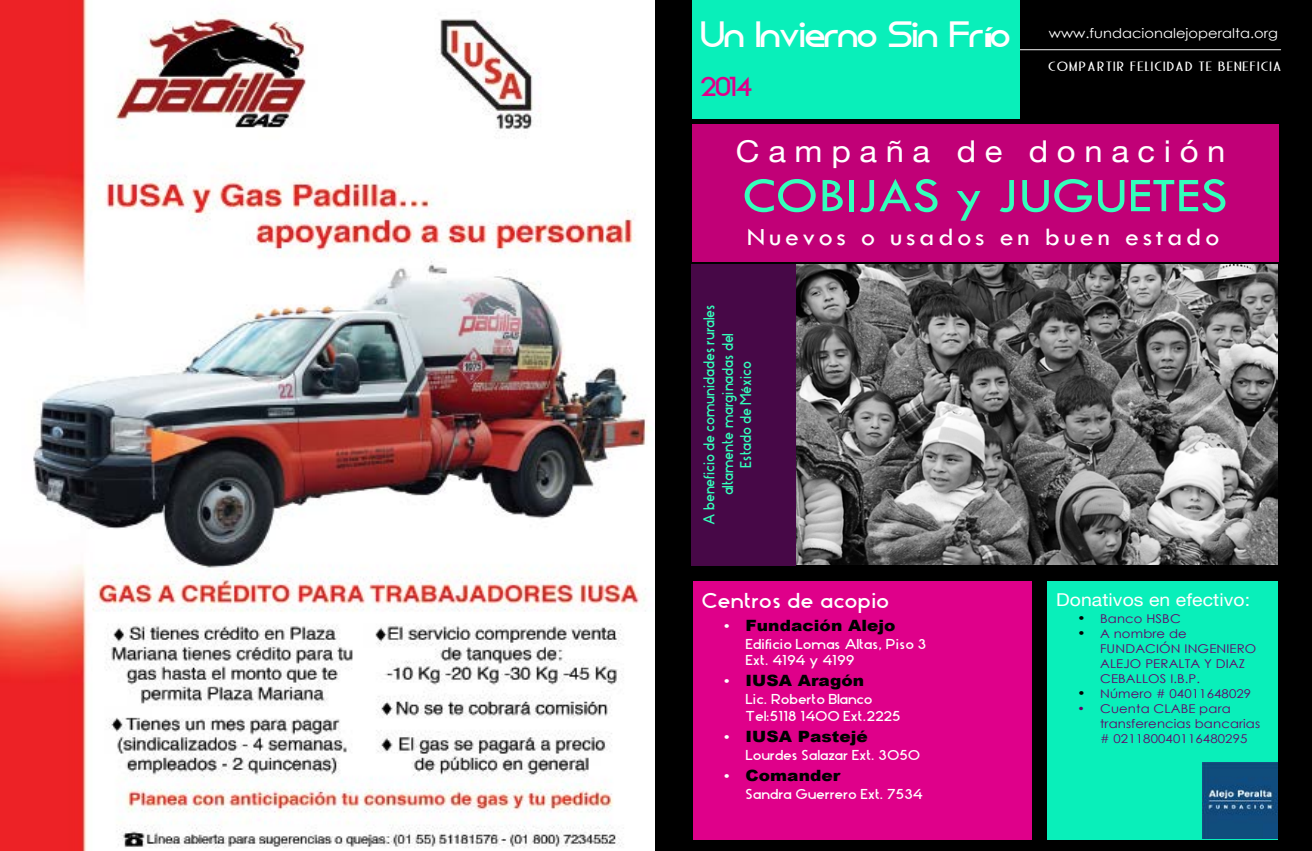
<style>
.page{position:relative;width:1312px;height:851px;background:#fff}
.page>*{position:absolute;margin:0;border:0;box-sizing:border-box;transform-origin:0 0}
.t1{font:50.12px "Tw Cen";color:#3fb;scale:1.09 1}
.t2{font:30px "Helvetica Neue";letter-spacing:.265em;color:#fff;scale:1.09 1}
.t3{font:26.88px "Circo";letter-spacing:-.085em;color:#fff;scale:1.09 1}
.t4{font:25.5px "Tw Cen";letter-spacing:.135em;color:#fff;scale:1.09 1}
.t5{font:20.12px "Stark";letter-spacing:.01em;color:#fff;scale:1.09 1}
.t6{font:20.12px "Circo";color:#df008a;scale:1.09 1}
.t7{font:17.75px "Helvetica Neue";letter-spacing:.005em;color:#fff;scale:1.09 1}
.t8{font:900 15.5px "Arial";letter-spacing:.005em;color:#000;scale:1.09 1}
.t9{font:14.62px/18.4px "Stark";letter-spacing:-.015em;color:#3fb;text-align:center;scale:.92 1}
.t10{font:13.38px/16.6px "Stark";letter-spacing:-.015em;color:#fff;scale:1.09 1}
.t11{font:13.38px "Century Gothic";color:#fff;scale:1.09 1}
.t12{font:13.38px "Bandoengsche DEMO";letter-spacing:.08em;color:#fff;scale:1.09 1}
.t13{font:12.12px/15px "Century Gothic";letter-spacing:.01em;color:#606;scale:1.09 1}
.s1{font-family:"Arial";font-weight:900}
.s2{color:#fff}
.s3{color:#000}
</style>
<div class="page">
<img style="left:0;top:0;width:1311px;height:850px">
<div style="left:660px;top:0;width:651px;height:848px;background:#000"></div>
<div style="left:1020px;top:0;width:291px;height:23px;background:#000"></div>
<img style="left:796px;top:264px;width:480px;height:300px">
<img style="left:688px;top:48px;width:596px;height:8px">
<hr style="left:693px;top:49px;width:587px;height:1px;background:#fff">
<div style="left:692px;top:124px;width:585px;height:137px;background:#c10077"></div>
<div style="left:691px;top:264px;width:104px;height:301px;background:#470847"></div>
<div style="left:692px;top:0;width:328px;height:118px;background:#09efba"></div>
<div style="left:692px;top:580px;width:339px;height:259px;background:#df008a"></div>
<div style="left:1047px;top:580px;width:230px;height:259px;background:#09efba"></div>
<img style="left:1202px;top:762px;width:74px;height:76px">
<h3 class="t3" style="left:701px;top:22px;width:287px">Un Invierno Sin Fr<span class="s1">í</span>o</h3>
<h3 class="t6" style="left:701px;top:77px;width:50px">2014</h3>
<p class="t11" style="left:1048px;top:25px;width:211px">www.fundacionalejoperalta.org</p>
<p class="t12" style="left:1048px;top:58px;width:215px">COMPARTIR FELICIDAD TE BENEFICIA</p>
<h2 class="t2" style="left:735px;top:133px;width:450px">Campaña de donación</h2>
<h1 class="t1" style="left:742px;top:165px;width:446px">COBIJAS y JUGUETES</h1>
<h3 class="t4" style="left:746px;top:221px;width:435px">Nuevos o usados en buen estado</h3>
<p class="t9" style="left:699px;top:524px;width:240px;rotate:-90deg">A beneficio de comunidades rurales altamente marginadas del<br>Estado de México</p>
<h3 class="t5" style="left:701px;top:584px;width:174px">Centros de acopio</h3>
<p class="t8" style="left:723px;top:616px;width:159px"><span class="s2">•</span> Fundación Alejo</p>
<p class="t10" style="left:745px;top:634px;width:167px">Edificio Lomas Altas, Piso 3<br>Ext. 4194 y 4199</p>
<p class="t8" style="left:723px;top:672px;width:131px"><span class="s2">•</span> IUSA Aragón</p>
<p class="t10" style="left:745px;top:690px;width:144px">Lic. Roberto Blanco<br>Tel:5118 1400 Ext.2225</p>
<p class="t8" style="left:723px;top:727px;width:134px"><span class="s2">•</span> IUSA Pastejé</p>
<p class="t10" style="left:745px;top:745px;width:162px">Lourdes Salazar Ext. 3050</p>
<p class="t8" style="left:723px;top:766px;width:109px"><span class="s2">•</span> Comander</p>
<p class="t10" style="left:745px;top:784px;width:164px">Sandra Guerrero Ext. 7534</p>
<h3 class="t7" style="left:1055px;top:589px;width:179px">Donativos en efectivo:</h3>
<p class="t13" style="left:1077px;top:610px;width:96px"><span class="s3">•</span> Banco HSBC</p>
<p class="t13" style="left:1099px;top:625px;width:145px;text-indent:-22px"><span class="s3">•</span> A nombre de<br>FUNDACIÓN INGENIERO<br>ALEJO PERALTA Y DIAZ<br>CEBALLOS I.B.P.</p>
<p class="t13" style="left:1077px;top:686px;width:160px"><span class="s3">•</span> Número # 04011648029</p>
<p class="t13" style="left:1099px;top:701px;width:148px;text-indent:-22px">• Cuenta CLABE para transferencias bancarias # 021180040116480295</p>
</div>
